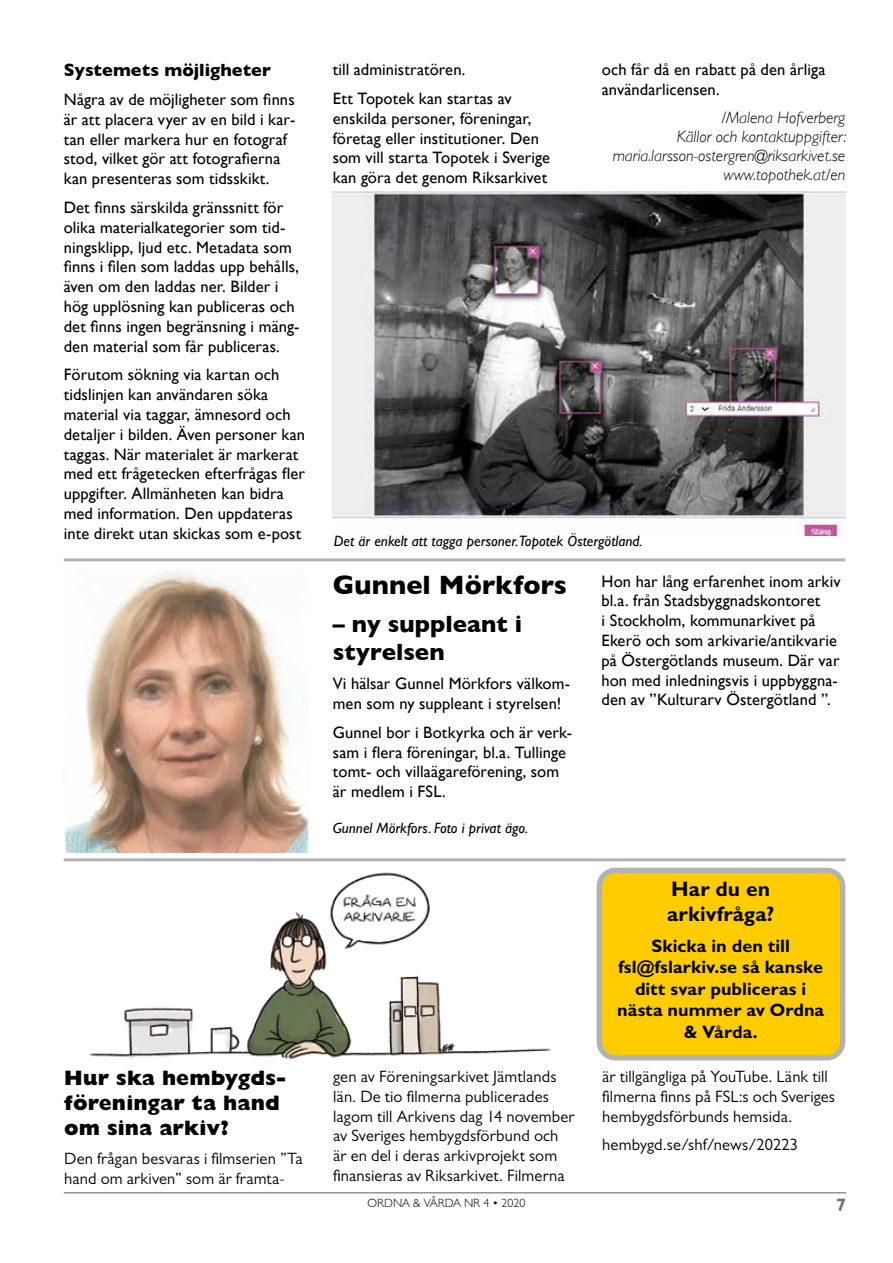
<style>
.page{position:relative;width:893px;height:1263px;background:#fff}
.page>*{position:absolute;margin:0;border:0;box-sizing:border-box;transform-origin:0 0}
.t1{font:700 27px "Gill Sans";letter-spacing:.005em;color:#000}
.t2{font:700 24px/28.8px "Gill Sans";color:#000}
.t3{font:800 21px/25.2px "Gill Sans MT Pro";letter-spacing:.005em;color:#000}
.t4{font:700 21px/25.2px "Gill Sans MT Pro";letter-spacing:.005em;color:#000}
.t5{font:700 18px/21.6px "Gill Sans MT Pro";letter-spacing:.005em;color:#000;text-align:center}
.t6{font:700 18px "Gill Sans";letter-spacing:.005em;color:#000}
.t7{font:700 18px "Gill Sans MT Pro";color:#706f6f}
.t8{font:16.5px/19.8px "Gill Sans";letter-spacing:.005em;color:#000}
.t9{font:16.5px/19.8px "Gill Sans MT Pro";letter-spacing:.01em;color:#000}
.t10{font:italic 300 16.5px/19px "Gill Sans";color:#000;text-align:right}
.t11{font:italic 15px "Gill Sans";color:#000}
.t12{font:300 12px "Gill Sans MT Pro";color:#000}
</style>
<div class="page">
<hr style="left:64px;top:1192px;width:782px;height:1px;background:#706f6f">
<div style="left:599px;top:870px;width:244px;height:188px;background:#fc0;border-radius:16px"></div>
<div style="left:597px;top:868px;width:248px;height:192px;border:5px solid #b3b2b2;border-radius:16px"></div>
<img style="left:89px;top:872px;width:462px;height:188px">
<hr style="left:64px;top:858px;width:781px;height:3px;background:#b3b2b2">
<img style="left:333px;top:191px;width:512px;height:344px">
<img style="left:63px;top:571px;width:246px;height:282px">
<hr style="left:64px;top:558px;width:781px;height:3px;background:#b3b2b2">
<p class="t6" style="left:64px;top:56px;width:209px">Systemets möjligheter</p>
<p class="t8" style="left:64px;top:89px;width:233px">Några av de möjligheter som finns är att placera vyer av en bild i kar&shy;tan eller markera hur en fotograf stod, vilket gör att fotografierna kan presenteras som tidsskikt.</p>
<p class="t8" style="left:64px;top:197px;width:237px">Det finns särskilda gränssnitt för olika materialkategorier som tid&shy;ningsklipp, ljud etc. Metadata som finns i filen som laddas upp behålls, även om den laddas ner. Bilder i hög upplösning kan publiceras och det finns ingen begränsning i mäng&shy;den material som får publiceras.</p>
<p class="t8" style="left:64px;top:365px;width:243px">Förutom sökning via kartan och tidslinjen kan användaren söka material via taggar, ämnesord och detaljer i bilden. Även personer kan taggas. När materialet är markerat med ett frågetecken efterfrågas fler uppgifter. Allmänheten kan bidra med information. Den uppdateras inte direkt utan skickas som e-post</p>
<p class="t3" style="left:64px;top:1065px;width:223px">Hur ska hembygds&shy;föreningar ta hand om sina arkiv?</p>
<p class="t9" style="left:64px;top:1149px;width:240px">Den frågan besvaras i filmserien ”Ta hand om arkiven” som är framta-</p>
<p class="t8" style="left:333px;top:55px;width:181px;line-height:28.8px">till administratören.<br>Ett Topotek kan startas av</p>
<p class="t8" style="left:333px;top:108px;width:219px">enskilda personer, föreningar, företag eller institutioner. Den som vill starta Topotek i Sverige kan göra det genom Riksarkivet</p>
<p class="t8" style="left:602px;top:60px;width:225px">och får då en rabatt på den årliga användarlicensen.</p>
<p class="t10" style="left:613px;top:108px;width:235px">/Malena Hofverberg<br>Källor och kontaktuppgifter: maria.larsson-ostergren@riksarkivet.se www.topothek.at/en</p>
<p class="t11" style="left:334px;top:532px;width:310px">Det är enkelt att tagga personer.Topotek Östergötland.</p>
<h1 class="t1" style="left:333px;top:563px;width:236px">Gunnel Mörkfors</h1>
<h2 class="t2" style="left:333px;top:608px;width:191px">– ny suppleant i styrelsen</h2>
<p class="t8" style="left:333px;top:673px;width:239px">Vi hälsar Gunnel Mörkfors välkom&shy;men som ny suppleant i styrelsen!</p>
<p class="t8" style="left:333px;top:722px;width:241px">Gunnel bor i Botkyrka och är verk&shy;sam i flera föreningar, bl.a. Tullinge tomt- och villaägareförening, som är medlem i FSL.</p>
<p class="t11" style="left:333px;top:820px;width:197px">Gunnel Mörkfors. Foto i privat ägo.</p>
<p class="t8" style="left:601px;top:571px;width:241px">Hon har lång erfarenhet inom arkiv bl.a. från Stadsbyggnadskontoret<br>i Stockholm, kommunarkivet på Ekerö och som arkivarie/antikvarie på Östergötlands museum. Där var hon med inledningsvis i uppbyggna&shy;den av ”Kulturarv Östergötland ”.</p>
<p class="t4" style="left:667px;top:876px;width:109px">Har du en arkivfråga?</p>
<p class="t5" style="left:617px;top:934px;width:208px">Skicka in den till fsl@fslarkiv.se så kanske ditt svar publiceras i nästa nummer av Ordna &amp; Vårda.</p>
<p class="t9" style="left:333px;top:1066px;width:243px">gen av Föreningsarkivet Jämtlands län. De tio filmerna publicerades lagom till Arkivens dag 14 november av Sveriges hembygdsförbund och är en del i deras arkivprojekt som finansieras av Riksarkivet. Filmerna</p>
<p class="t9" style="left:602px;top:1066px;width:234px">är tillgängliga på YouTube. Länk till filmerna finns på FSL:s och Sveriges hembygdsförbunds hemsida.</p>
<p class="t9" style="left:602px;top:1135px;width:197px">hembygd.se/shf/news/20223</p>
<p class="t12" style="left:368px;top:1196px;width:159px">ORDNA &amp; VÅRDA NR 4 • 2020</p>
<p class="t7" style="left:836px;top:1194px;width:11px">7</p>
</div>
